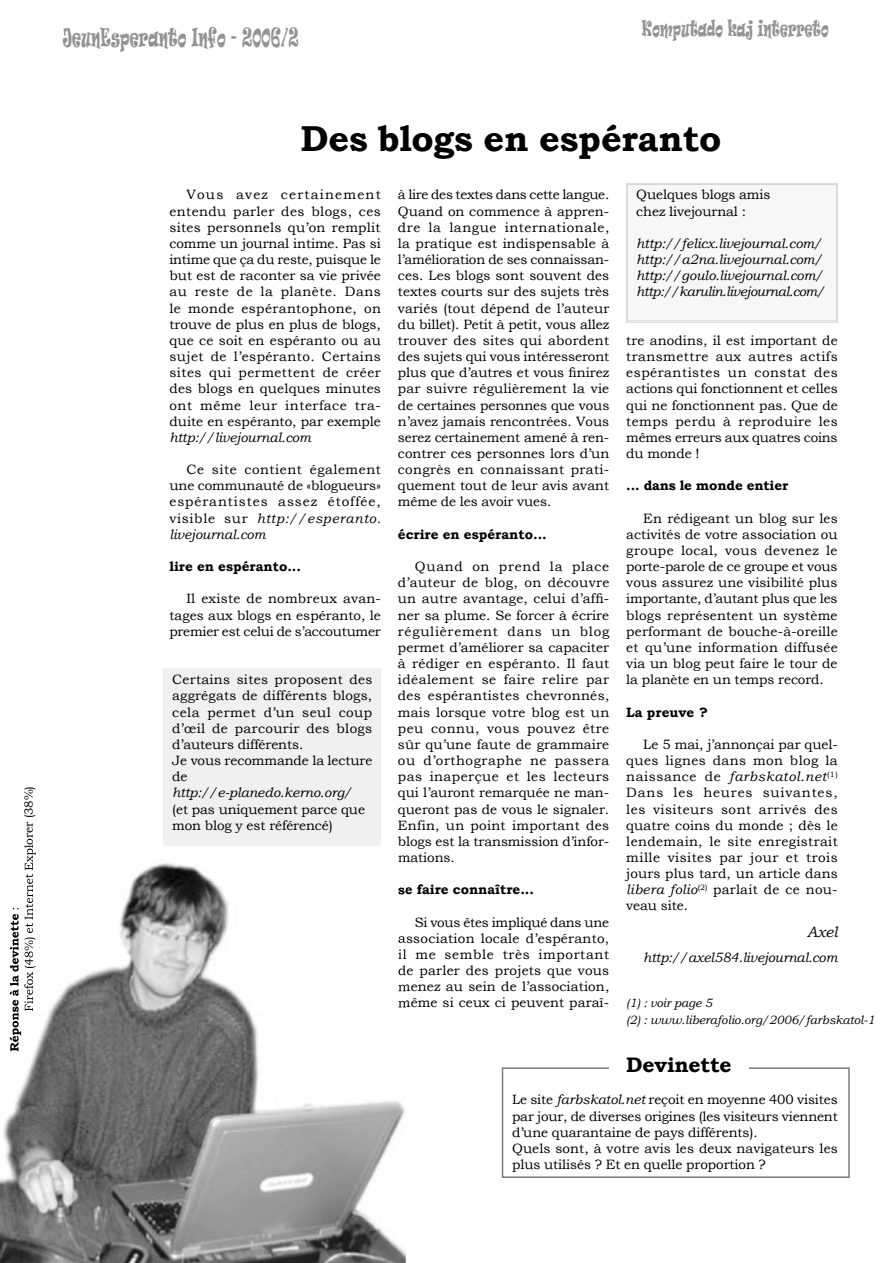
<style>
.page{position:relative;width:893px;height:1263px;background:#fff}
.page>*{position:absolute;margin:0;border:0;box-sizing:border-box;transform-origin:0 0}
.t1{font:700 36px "Bookman Old Style";letter-spacing:-.005em;color:#000}
.t2{font:24px "Ravie";letter-spacing:.025em;color:#939393;scale:.5 1}
.t3{font:21px "Ravie";letter-spacing:.025em;color:#939393;scale:.5 1}
.t4{font:700 21px "Bookman Old Style";letter-spacing:-.005em;color:#000}
.t5{font:italic 15px "Bookman Old Style";color:#000}
.t6{font:13.5px/16.2px "Bookman Old Style";letter-spacing:-.005em;color:#000;text-align:justify}
.t7{font:italic 13.5px/16.2px "Bookman Old Style";letter-spacing:-.005em;color:#000}
.t8{font:13.5px/16.2px "Bookman Old Style";letter-spacing:.015em;color:#000}
.t9{font:700 13.5px "Bookman Old Style";color:#000}
.t10{font:italic 12px/16.2px "Bookman Old Style";letter-spacing:-.005em;color:#000}
.s1{font-style:italic}
</style>
<div class="page">
<div style="left:164px;top:668px;width:217px;height:178px;background:#f0f0f0"></div>
<div style="left:626px;top:183px;width:212px;height:139px;background:#f7f7f6"></div>
<svg style="left:502px;top:1067px;width:348px;height:111px"></svg>
<div style="left:609px;top:1056px;width:140px;height:24px;background:#fff"></div>
<img style="left:0;top:862px;width:406px;height:401px">
<img style="left:55px;top:1218px;width:11px;height:14px">
<svg style="left:398px;top:855px;width:8px;height:7px"></svg>
<svg style="left:398px;top:884px;width:8px;height:10px"></svg>
<svg style="left:398px;top:933px;width:8px;height:77px"></svg>
<img style="left:10px;top:914px;width:11px;height:137px">
<svg style="left:13px;top:907px;width:6px;height:6px"></svg>
<img style="left:24px;top:846px;width:12px;height:165px">
<h2 class="t2" style="left:63px;top:21px;width:473px">JeunEsperanto Info - 2006/2</h2>
<h3 class="t3" style="left:642px;top:14px;width:375px">Komputado kaj interreto</h3>
<h1 class="t1" style="left:301px;top:113px;width:422px">Des blogs en espéranto</h1>
<p class="t6" style="left:169px;top:187px;width:213px;text-indent:17px">Vous avez certainement entendu parler des blogs, ces sites personnels qu’on remplit comme un journal intime. Pas si intime que ça du reste, puisque le but est de raconter sa vie privée au reste de la planète. Dans le monde espérantophone, on trouve de plus en plus de blogs, que ce soit en espéranto ou au sujet de l’espéranto. Certains sites qui permettent de créer des blogs en quelques minutes ont même leur interface tra&shy;duite en espéranto, par exemple</p>
<p class="t7" style="left:169px;top:429px;width:143px">http://livejournal.com</p>
<p class="t6" style="left:169px;top:461px;width:213px;text-indent:17px">Ce site contient également une communauté de «blogueurs» espérantistes assez étoffée, visible sur <span class="s1">http://esperanto. livejournal.com</span></p>
<p class="t9" style="left:169px;top:557px;width:133px">lire en espéranto...</p>
<p class="t6" style="left:169px;top:591px;width:213px;text-indent:17px">Il existe de nombreux avan&shy;tages aux blogs en espéranto, le premier est celui de s’accoutumer</p>
<p class="t6" style="left:398px;top:187px;width:213px">à lire des textes dans cette langue.<br>Quand on commence à appren&shy;dre la langue internationale, la pratique est indispensable à l’amélioration de ses connaissan&shy;ces. Les blogs sont souvent des textes courts sur des sujets très variés (tout dépend de l’auteur du billet). Petit à petit, vous allez trouver des sites qui abordent des sujets qui vous intéresseront plus que d’autres et vous finirez par suivre régulièrement la vie de certaines personnes que vous n’avez jamais rencontrées. Vous serez certainement amené à ren&shy;contrer ces personnes lors d’un congrès en connaissant prati&shy;quement tout de leur avis avant même de les avoir vues.</p>
<p class="t9" style="left:398px;top:524px;width:150px">écrire en espéranto...</p>
<p class="t6" style="left:398px;top:558px;width:213px;text-indent:17px">Quand on prend la place d’auteur de blog, on découvre un autre avantage, celui d’affi&shy;ner sa plume. Se forcer à écrire régulièrement dans un blog permet d’améliorer sa capaciter à rédiger en espéranto. Il faut idéalement se faire relire par des espérantistes chevronnés, mais lorsque votre blog est un peu connu, vous pouvez être sûr qu’une faute de grammaire ou d’orthographe ne passera pas inaperçue et les lecteurs qui l’auront remarquée ne man&shy;queront pas de vous le signaler.<br>Enfin, un point important des blogs est la transmission d’infor&shy;mations.</p>
<p class="t9" style="left:398px;top:880px;width:138px">se faire connaître...</p>
<p class="t6" style="left:398px;top:914px;width:213px;text-indent:17px">Si vous êtes impliqué dans une association locale d’espéranto, il me semble très important de parler des projets que vous menez au sein de l’association, même si ceux ci peuvent paraî-</p>
<p class="t6" style="left:636px;top:187px;width:136px">Quelques blogs amis chez livejournal :</p>
<p class="t7" style="left:636px;top:235px;width:190px">http://felicx.livejournal.com/ http://a2na.livejournal.com/ http://goulo.livejournal.com/ http://karulin.livejournal.com/</p>
<p class="t6" style="left:626px;top:332px;width:213px">tre anodins, il est important de transmettre aux autres actifs espérantistes un constat des actions qui fonctionnent et celles qui ne fonctionnent pas. Que de temps perdu à reproduire les mêmes erreurs aux quatres coins du monde !</p>
<p class="t9" style="left:626px;top:476px;width:163px">... dans le monde entier</p>
<p class="t6" style="left:626px;top:510px;width:213px;text-indent:17px">En rédigeant un blog sur les activités de votre association ou groupe local, vous devenez le porte-parole de ce groupe et vous vous assurez une visibilité plus importante, d’autant plus que les blogs représentent un système performant de bouche-à-oreille et qu’une information diffusée via un blog peut faire le tour de la planète en un temps record.</p>
<p class="t9" style="left:626px;top:702px;width:83px">La preuve ?</p>
<p class="t6" style="left:626px;top:736px;width:213px;text-indent:17px">Le 5 mai, j’annonçai par quel&shy;ques lignes dans mon blog la naissance de <span class="s1">farbskatol.net</span><sup>(1)<br></sup>Dans les heures suivantes, les visiteurs sont arrivés des quatre coins du monde ; dès le lendemain, le site enregistrait mille visites par jour et trois jours plus tard, un article dans <span class="s1">libera folio</span><sup>(2)</sup> parlait de ce nou&shy;veau site.</p>
<p class="t5" style="left:807px;top:922px;width:32px">Axel</p>
<p class="t7" style="left:643px;top:949px;width:196px">http://axel584.livejournal.com</p>
<p class="t8" style="left:172px;top:671px;width:202px">Certains sites proposent des aggrégats de différents blogs, cela permet d’un seul coup d’œil de parcourir des blogs d’auteurs différents.<br>Je vous recommande la lecture de</p>
<p class="t7" style="left:172px;top:784px;width:182px">http://e-planedo.kerno.org/</p>
<p class="t6" style="left:172px;top:801px;width:194px">(et pas uniquement parce que mon blog y est référencé)</p>
<p class="t10" style="left:626px;top:995px;width:250px">(1) : voir page 5<br>(2) : www.liberafolio.org/2006/farbskatol-1</p>
<h3 class="t4" style="left:626px;top:1050px;width:107px">Devinette</h3>
<p class="t6" style="left:512px;top:1092px;width:327px;text-align:left">Le site <span class="s1">farbskatol.net</span> reçoit en moyenne 400 visites par jour, de diverses origines (les visiteurs viennent d’une quarantaine de pays différents).<br>Quels sont, à votre avis les deux navigateurs les plus utilisés ? Et en quelle proportion ?</p>
</div>
